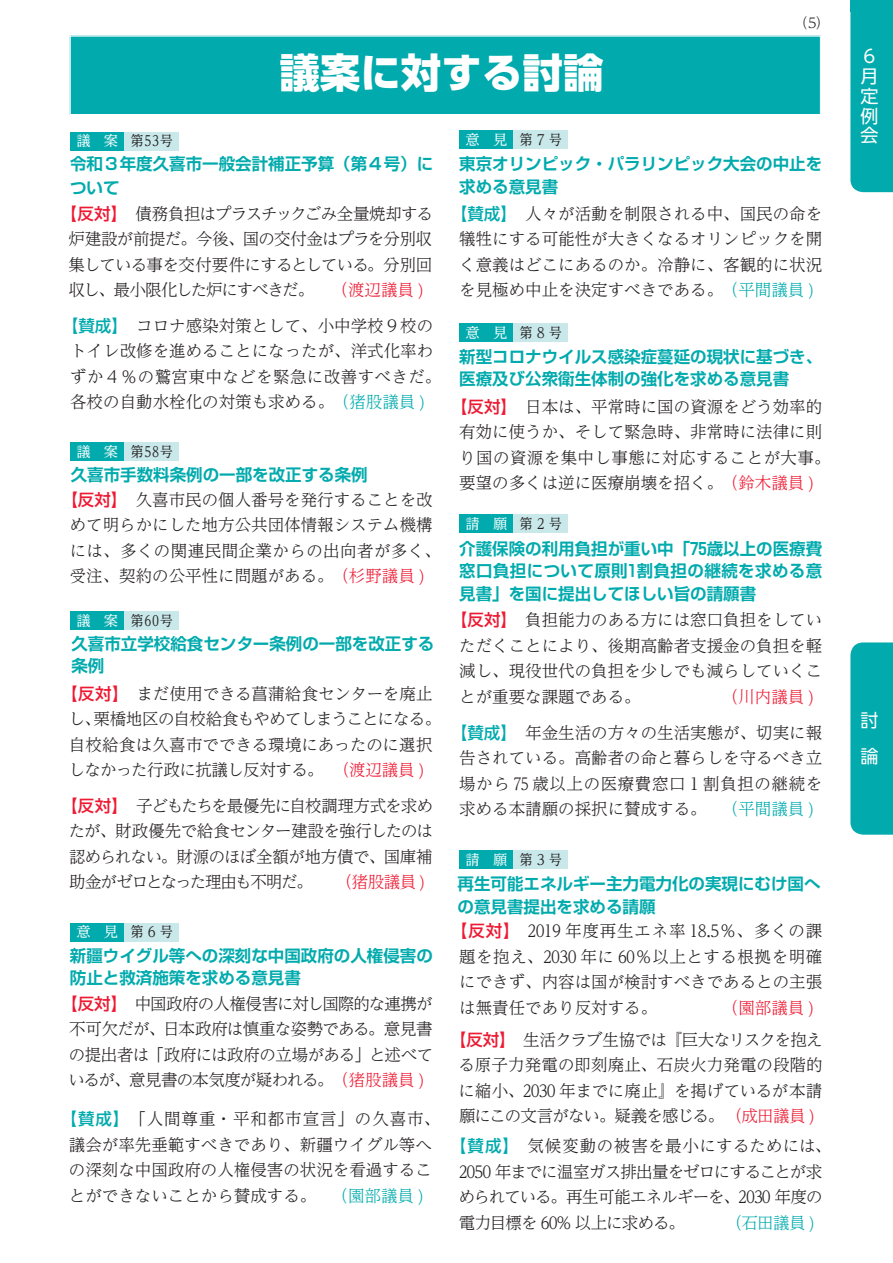
<style>
.page{position:relative;width:893px;height:1263px;background:#fff}
.page>*{position:absolute;margin:0;border:0;box-sizing:border-box;transform-origin:0 0}
.t1{font:800 40.5px "UD Shin Go Pro";color:#fff}
.t2{font:18px/19.8px "UD Shin Go Pro";color:#fff}
.t3{font:300 16.5px/25.5px "UD Reimin Pro";color:#231f20;text-align:justify}
.t4{font:700 16.5px/22.5px "Shin Go Pro De";color:#00aaad}
.t5{font:300 16.5px/25.5px "UD Reimin Pro";letter-spacing:-.04em;color:#231f20}
.t6{font:300 16.5px/32px "UD Reimin Pro";letter-spacing:-.035em;color:#231f20}
.t7{font:300 16.5px "UD Reimin Pro";letter-spacing:-.015em;color:#ed1a33}
.t8{font:300 16.5px "UD Reimin Pro";color:#00aaad}
.t9{font:14.25px "UD Reimin Pro";letter-spacing:.155em;color:#231f20;scale:.89 1}
.t10{font:300 13.8px "UD Reimin Pro";color:#231f20}
.s1{color:#fff}
.s2{font-family:"UD Shin Go Pro";font-weight:500;color:#ed1a33}
.s3{color:#ed1a33}
.s4{font-family:"UD Shin Go Pro";font-weight:500;color:#00aaad}
.s5{color:#00aaad}
</style>
<div class="page">
<div style="left:70px;top:132px;width:55px;height:18px;background:#00aaad"></div>
<div style="left:125px;top:132px;width:54px;height:18px;background:#c8e8ea"></div>
<div style="left:459px;top:131px;width:55px;height:18px;background:#00aaad"></div>
<div style="left:514px;top:131px;width:54px;height:18px;background:#c8e8ea"></div>
<div style="left:459px;top:323px;width:55px;height:18px;background:#00aaad"></div>
<div style="left:514px;top:323px;width:54px;height:18px;background:#c8e8ea"></div>
<div style="left:459px;top:514px;width:55px;height:19px;background:#00aaad"></div>
<div style="left:514px;top:514px;width:54px;height:19px;background:#c8e8ea"></div>
<div style="left:459px;top:850px;width:55px;height:19px;background:#00aaad"></div>
<div style="left:514px;top:850px;width:54px;height:19px;background:#c8e8ea"></div>
<div style="left:70px;top:443px;width:55px;height:18px;background:#00aaad"></div>
<div style="left:125px;top:443px;width:54px;height:18px;background:#c8e8ea"></div>
<div style="left:70px;top:611px;width:55px;height:19px;background:#00aaad"></div>
<div style="left:125px;top:611px;width:54px;height:19px;background:#c8e8ea"></div>
<div style="left:70px;top:923px;width:55px;height:18px;background:#00aaad"></div>
<div style="left:125px;top:923px;width:54px;height:18px;background:#c8e8ea"></div>
<div style="left:69px;top:35px;width:752px;height:80px;background:#00aaad"></div>
<div style="left:70px;top:36px;width:750px;height:79px;border:1px solid #fff"></div>
<div style="left:850px;top:12px;width:43px;height:180px;background:#00aaad"></div>
<div style="left:850px;top:642px;width:43px;height:193px;background:#00aaad"></div>
<div style="left:850px;top:0;width:43px;height:12px;background:#00aaad"></div>
<p class="t10" style="left:794px;top:12px;width:37px">（5）</p>
<h1 class="t1" style="left:279px;top:39px;width:325px">議案に対する討論</h1>
<p class="t2" style="left:860px;top:46px;width:19px">６月定例会</p>
<p class="t9" style="left:77px;top:129px;width:110px"><span class="s1">議 案</span> 第53号</p>
<p class="t9" style="left:466px;top:128px;width:110px"><span class="s1">意 見</span> 第７号</p>
<p class="t4" style="left:70px;top:150px;width:364px;line-height:24px">令和３年度久喜市一般会計補正予算（第４号）について</p>
<p class="t3" style="left:69px;top:200px;width:366px"><span class="s2">【反対】</span> 債務負担はプラスチックごみ全量焼却する炉建設が前提だ。今後、国の交付金はプラを分別収集している事を交付要件にするとしている。分別回収し、最小限化した炉にすべきだ。 <span class="s3">（渡辺議員 )</span></p>
<p class="t3" style="left:70px;top:312px;width:373px;text-align:left"><span class="s4">【賛成】</span> コロナ感染対策として、小中学校９校のトイレ改修を進めることになったが、洋式化率わずか４％の鷲宮東中などを緊急に改善すべきだ。各校の自動水栓化の対策も求める。<span class="s5">（猪股議員 )</span></p>
<p class="t9" style="left:77px;top:440px;width:110px"><span class="s1">議 案</span> 第58号</p>
<p class="t4" style="left:71px;top:462px;width:298px">久喜市手数料条例の一部を改正する条例</p>
<p class="t3" style="left:70px;top:486px;width:373px;text-align:left"><span class="s2">【反対】</span> 久喜市民の個人番号を発行することを改めて明らかにした地方公共団体情報システム機構には、多くの関連民間企業からの出向者が多く、受注、契約の公平性に問題がある。<span class="s3">（杉野議員 )</span></p>
<p class="t9" style="left:77px;top:609px;width:110px"><span class="s1">議 案</span> 第60号</p>
<p class="t4" style="left:71px;top:630px;width:365px">久喜市立学校給食センター条例の一部を改正する条例</p>
<p class="t3" style="left:69px;top:680px;width:374px;text-align:left"><span class="s2">【反対】</span> まだ使用できる菖蒲給食センターを廃止し、栗橋地区の自校給食もやめてしまうことになる。自校給食は久喜市でできる環境にあったのに選択しなかった行政に抗議し反対する。<span class="s3">（渡辺議員 )</span></p>
<p class="t3" style="left:69px;top:792px;width:366px"><span class="s2">【反対】</span> 子どもたちを最優先に自校調理方式を求めたが、財政優先で給食センター建設を強行したのは認められない。財源のほぼ全額が地方債で、国庫補助金がゼロとなった理由も不明だ。</p>
<p class="t7" style="left:336px;top:869px;width:91px">（猪股議員 )</p>
<p class="t9" style="left:77px;top:920px;width:110px"><span class="s1">意 見</span> 第６号</p>
<p class="t4" style="left:70px;top:942px;width:365px">新疆ウイグル等への深刻な中国政府の人権侵害の防止と救済施策を求める意見書</p>
<p class="t3" style="left:69px;top:990px;width:366px"><span class="s2">【反対】</span> 中国政府の人権侵害に対し国際的な連携が不可欠だが、日本政府は慎重な姿勢である。意見書の提出者は「政府には政府の立場がある」と述べているが、意見書の本気度が疑われる。<span class="s3">（猪股議員 )</span></p>
<p class="t3" style="left:69px;top:1106px;width:373px;text-align:left"><span class="s4">【賛成】</span>「人間尊重・平和都市宣言」の久喜市、議会が率先垂範すべきであり、新疆ウイグル等への深刻な中国政府の人権侵害の状況を看過することができないことから賛成する。 <span class="s5">（園部議員 )</span></p>
<p class="t4" style="left:459px;top:151px;width:364px">東京オリンピック・パラリンピック大会の中止を求める意見書</p>
<p class="t3" style="left:459px;top:200px;width:365px"><span class="s4">【賛成】</span> 人々が活動を制限される中、国民の命を犠牲にする可能性が大きくなるオリンピックを開く意義はどこにあるのか。冷静に、客観的に状況を見極め中止を決定すべきである。<span class="s5">（平間議員 )</span></p>
<p class="t9" style="left:466px;top:321px;width:110px"><span class="s1">意 見</span> 第８号</p>
<p class="t4" style="left:459px;top:343px;width:364px">新型コロナウイルス感染症蔓延の現状に基づき、医療及び公衆衛生体制の強化を求める意見書</p>
<p class="t3" style="left:459px;top:393px;width:373px;text-align:left"><span class="s2">【反対】</span> 日本は、平常時に国の資源をどう効率的有効に使うか、そして緊急時、非常時に法律に則り国の資源を集中し事態に対応することが大事。要望の多くは逆に医療崩壊を招く。<span class="s3">（鈴木議員 )</span></p>
<p class="t9" style="left:466px;top:512px;width:110px"><span class="s1">請 願</span> 第２号</p>
<p class="t4" style="left:459px;top:535px;width:365px;text-align:justify">介護保険の利用負担が重い中「75歳以上の医療費窓口負担について原則1割負担の継続を求める意見書」を国に提出してほしい旨の請願書</p>
<p class="t3" style="left:459px;top:607px;width:364px"><span class="s2">【反対】</span> 負担能力のある方には窓口負担をしていただくことにより、後期高齢者支援金の負担を軽減し、現役世代の負担を少しでも減らしていくことが重要な課題である。</p>
<p class="t7" style="left:722px;top:683px;width:94px">（川内議員 )</p>
<p class="t3" style="left:459px;top:719px;width:364px"><span class="s4">【賛成】</span> 年金生活の方々の生活実態が、切実に報告されている。高齢者の命と暮らしを守るべき立場から 75 歳以上の医療費窓口１割負担の継続を求める本請願の採択に賛成する。 <span class="s5">（平間議員 )</span></p>
<p class="t9" style="left:466px;top:848px;width:110px"><span class="s1">請 願</span> 第３号</p>
<p class="t4" style="left:457px;top:871px;width:365px">再生可能エネルギー主力電力化の実現にむけ国への意見書提出を求める請願</p>
<p class="t3" style="left:459px;top:918px;width:365px"><span class="s2">【反対】</span> 2019 年度再生エネ率 18.5％、多くの課題を抱え、2030 年に 60％以上とする根拠を明確にできず、内容は国が検討すべきであるとの主張は無責任であり反対する。</p>
<p class="t6" style="left:458px;top:991px;width:366px;text-indent:264px"><span class="s3">（園部議員 )</span><span class="s2">【反対】</span> 生活クラブ生協では『巨大なリスクを抱え</p>
<p class="t3" style="left:458px;top:1051px;width:366px">る原子力発電の即刻廃止、石炭火力発電の段階的に縮小、2030 年までに廃止』を掲げているが本請願にこの文言がない。疑義を感じる。<span class="s3">（成田議員 )</span></p>
<p class="t5" style="left:458px;top:1132px;width:375px"><span class="s4">【賛成】</span> 気候変動の被害を最小にするためには、<br>2050 年までに温室ガス排出量をゼロにすることが求められている。再生可能エネルギーを、2030 年度の電力目標を 60% 以上に求める。</p>
<p class="t8" style="left:726px;top:1209px;width:91px">（石田議員 )</p>
<p class="t2" style="left:860px;top:701px;width:19px;line-height:36px">討論</p>
</div>
